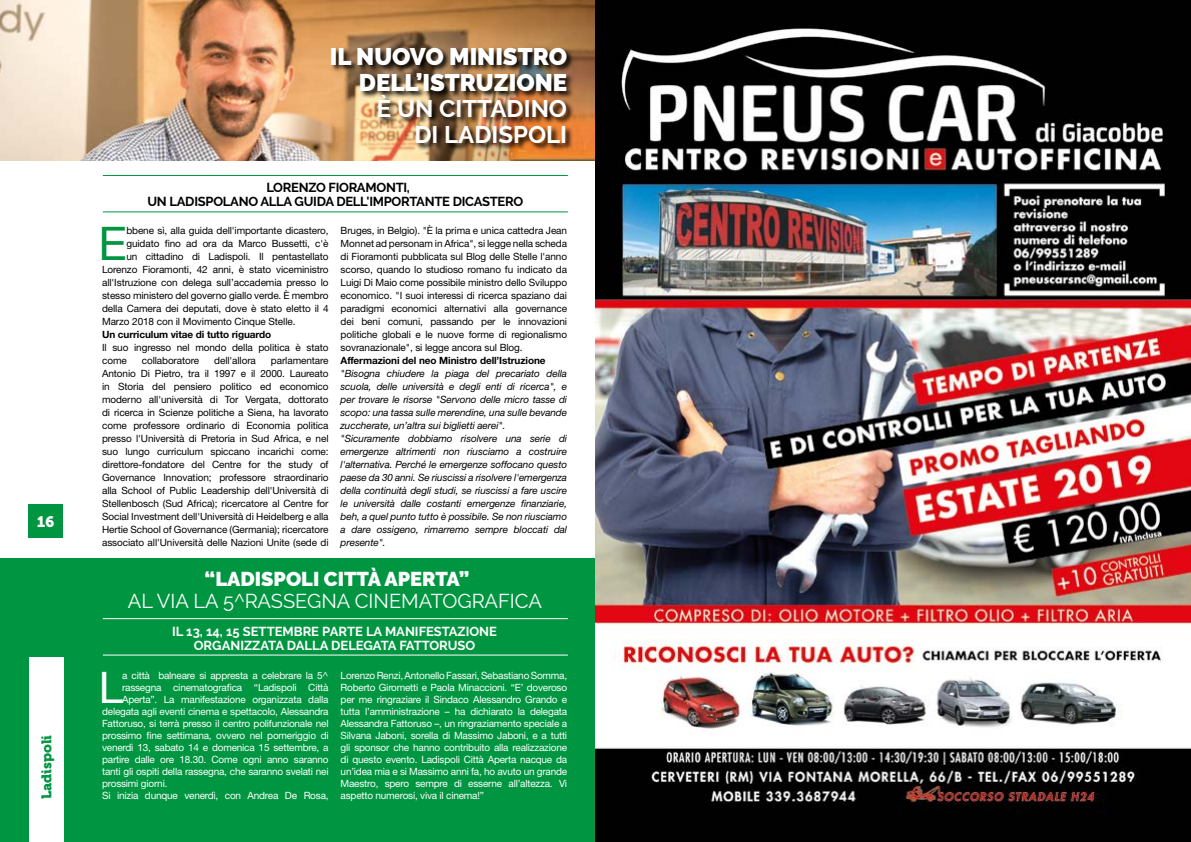
<style>
.page{position:relative;width:1191px;height:842px;background:#fff}
.page>*{position:absolute;margin:0;border:0;box-sizing:border-box;transform-origin:0 0}
.t1{font:46.4px "Helvetica Neue LT Std";color:#009641}
.t2{font:43.6px "Helvetica Neue LT Std";color:#fff}
.t3{font:900 24px/26px "Raleway";color:#fff;text-align:right}
.t4{font:700 24px/26px "Raleway";color:#fff;text-align:right}
.t5{font:20px "Raleway";color:#fff}
.t6{font:900 20px "Raleway";color:#fff}
.t7{font:15px "Museo 900";color:#fff}
.t8{font:14px "Museo 900";color:#009641}
.t9{font:700 13px/14px "Raleway";color:#fff;text-align:center}
.t10{font:700 13px/14px "Raleway";letter-spacing:-.02em;color:#000;text-align:center}
.t11{font:10px/13px "Helvetica Neue LT Std";letter-spacing:-.01em;color:#000;text-align:justify}
.t12{font:10px/12px "Helvetica Neue LT Std";letter-spacing:-.02em;color:#fff;text-align:justify}
.t13{font:italic 10px/13px "Helvetica Neue LT Std";letter-spacing:-.01em;color:#000}
.t14{font:700 10px "Helvetica Neue LT Std";letter-spacing:-.01em;color:#000}
</style>
<div class="page">
<img style="left:0;top:0;width:595px;height:160px">
<div style="left:0;top:558px;width:595px;height:284px;background:#009641"></div>
<div style="left:29px;top:657px;width:35px;height:185px;background:#fff"></div>
<div style="left:28px;top:504px;width:35px;height:34px;background:#009641"></div>
<hr style="left:103px;top:211px;width:465px;height:1px;background:#009641">
<hr style="left:103px;top:654px;width:465px;height:1px;background:#fff">
<hr style="left:103px;top:175px;width:465px;height:1px;background:#009641">
<hr style="left:103px;top:618px;width:465px;height:1px;background:#fff">
<img style="left:330px;top:47px;width:244px;height:104px">
<img style="left:595px;top:0;width:596px;height:842px">
<h3 class="t7" style="left:37px;top:513px;width:19px">16</h3>
<h3 class="t8" style="left:39px;top:799px;width:66px;rotate:-90deg">Ladispoli</h3>
<h3 class="t3" style="left:330px;top:44px;width:239px">IL NUOVO MINISTRO<br>DELL’ISTRUZIONE</h3>
<h3 class="t4" style="left:377px;top:96px;width:192px">È UN CITTADINO<br>DI LADISPOLI</h3>
<h3 class="t10" style="left:147px;top:180px;width:377px">LORENZO FIORAMONTI,<br>UN LADISPOLANO ALLA GUIDA DELL'IMPORTANTE DICASTERO</h3>
<h1 class="t1" style="left:98px;top:215px;width:30px">E</h1>
<p class="t11" style="left:126px;top:223px;width:204px">bbene sì, alla guida dell'importante dicastero,</p>
<p class="t11" style="left:126px;top:236px;width:204px">guidato fino ad ora da Marco Bussetti, c'è</p>
<p class="t11" style="left:126px;top:249px;width:204px">un cittadino di Ladispoli. Il pentastellato</p>
<p class="t11" style="left:102px;top:262px;width:228px">Lorenzo Fioramonti, 42 anni, è stato viceministro</p>
<p class="t11" style="left:102px;top:275px;width:228px">all'Istruzione con delega sull’accademia presso lo</p>
<p class="t11" style="left:102px;top:288px;width:228px">stesso ministero del governo giallo verde. È membro</p>
<p class="t11" style="left:102px;top:301px;width:228px">della Camera dei deputati, dove è stato eletto il 4</p>
<p class="t11" style="left:102px;top:314px;width:195px">Marzo 2018 con il Movimento Cinque Stelle.</p>
<p class="t14" style="left:102px;top:328px;width:171px">Un curriculum vitae di tutto riguardo</p>
<p class="t11" style="left:102px;top:340px;width:228px">Il suo ingresso nel mondo della politica è stato come</p>
<p class="t11" style="left:102px;top:353px;width:228px;text-indent:169px">parlamentare Antonio Di Pietro, tra il 1997 e il 2000. Laureato in Storia del pensiero politico ed economico moderno all'università di Tor Vergata, dottorato di ricerca in Scienze politiche a Siena, ha lavorato come professore ordinario di Economia politica presso l'Università di Pretoria in Sud Africa, e nel suo lungo curriculum spiccano incarichi come: direttore-fondatore del Centre for the study of Governance Innovation; professore straordinario alla School of Public Leadership dell'Università di Stellenbosch (Sud Africa); ricercatore al Centre for Social Investment dell'Università di Heidelberg e alla Hertie School of Governance (Germania); ricercatore associato all'Università delle Nazioni Unite (sede di</p>
<p class="t11" style="left:142px;top:353px;width:59px">collaboratore</p>
<p class="t11" style="left:214px;top:353px;width:43px">dell'allora</p>
<p class="t11" style="left:340px;top:223px;width:228px">Bruges, in Belgio). "È la prima e unica cattedra Jean Monnet ad personam in Africa", si legge nella scheda di Fioramonti pubblicata sul Blog delle Stelle l'anno scorso, quando lo studioso romano fu indicato da Luigi Di Maio come possibile ministro dello Sviluppo economico. "I suoi interessi di ricerca spaziano dai paradigmi economici alternativi alla governance dei beni comuni, passando per le innovazioni politiche globali e le nuove forme di regionalismo sovranazionale", si legge ancora sul Blog.</p>
<p class="t14" style="left:340px;top:354px;width:206px">Affermazioni del neo Ministro dell’Istruzione</p>
<p class="t13" style="left:340px;top:366px;width:228px">"Bisogna chiudere la piaga del precariato della scuola, delle università e degli enti di ricerca", e per trovare le risorse "Servono delle micro tasse di scopo: una tassa sulle merendine, una sulle bevande zuccherate, un’altra sui biglietti aerei". "Sicuramente dobbiamo risolvere una serie di emergenze altrimenti non riusciamo a costruire l'alternativa. Perché le emergenze soffocano questo paese da 30 anni. Se riuscissi a risolvere l'emergenza della continuità degli studi, se riuscissi a fare uscire le università dalle costanti emergenze finanziarie, beh, a quel punto tutto è possibile. Se non riusciamo a dare ossigeno, rimarremo sempre bloccati dal presente".</p>
<h3 class="t6" style="left:205px;top:568px;width:266px">“LADISPOLI CITTÀ APERTA”</h3>
<h3 class="t5" style="left:128px;top:590px;width:415px">AL VIA LA 5^RASSEGNA CINEMATOGRAFICA</h3>
<h3 class="t9" style="left:172px;top:624px;width:326px">IL 13, 14, 15 SETTEMBRE PARTE LA MANIFESTAZIONE<br>ORGANIZZATA DALLA DELEGATA FATTORUSO</h3>
<h2 class="t2" style="left:99px;top:661px;width:26px">L</h2>
<p class="t12" style="left:122px;top:669px;width:208px">a città balneare si appresta a celebrare la 5^</p>
<p class="t12" style="left:122px;top:681px;width:208px">rassegna cinematografica “Ladispoli Città</p>
<p class="t12" style="left:122px;top:693px;width:208px">Aperta”. La manifestazione organizzata dalla</p>
<p class="t12" style="left:102px;top:705px;width:228px">delegata agli eventi cinema e spettacolo, Alessandra</p>
<p class="t12" style="left:102px;top:717px;width:228px">Fattoruso, si terrà presso il centro polifunzionale nel</p>
<p class="t12" style="left:102px;top:729px;width:228px">prossimo fine settimana, ovvero nel pomeriggio di</p>
<p class="t12" style="left:102px;top:741px;width:228px">venerdì 13, sabato 14 e domenica 15 settembre, a</p>
<p class="t12" style="left:102px;top:753px;width:228px">partire dalle ore 18.30. Come ogni anno saranno</p>
<p class="t12" style="left:102px;top:765px;width:228px">tanti gli ospiti della rassegna, che saranno svelati nei</p>
<p class="t12" style="left:102px;top:777px;width:67px">prossimi giorni.</p>
<p class="t12" style="left:102px;top:789px;width:228px">Si inizia dunque venerdì, con Andrea De Rosa,</p>
<p class="t12" style="left:341px;top:669px;width:228px">Lorenzo Renzi, Antonello Fassari, Sebastiano Somma, Roberto Girometti e Paola Minaccioni. “E’ doveroso per me ringraziare il Sindaco Alessandro Grando e tutta l’amministrazione – ha dichiarato la delegata Alessandra Fattoruso –, un ringraziamento speciale a Silvana Jaboni, sorella di Massimo Jaboni, e a tutti gli sponsor che hanno contribuito alla realizzazione di questo evento. Ladispoli Città Aperta nacque da un’idea mia e si Massimo anni fa, ho avuto un grande Maestro, spero sempre di esserne all’altezza. Vi aspetto numerosi, viva il cinema!”</p>
</div>
